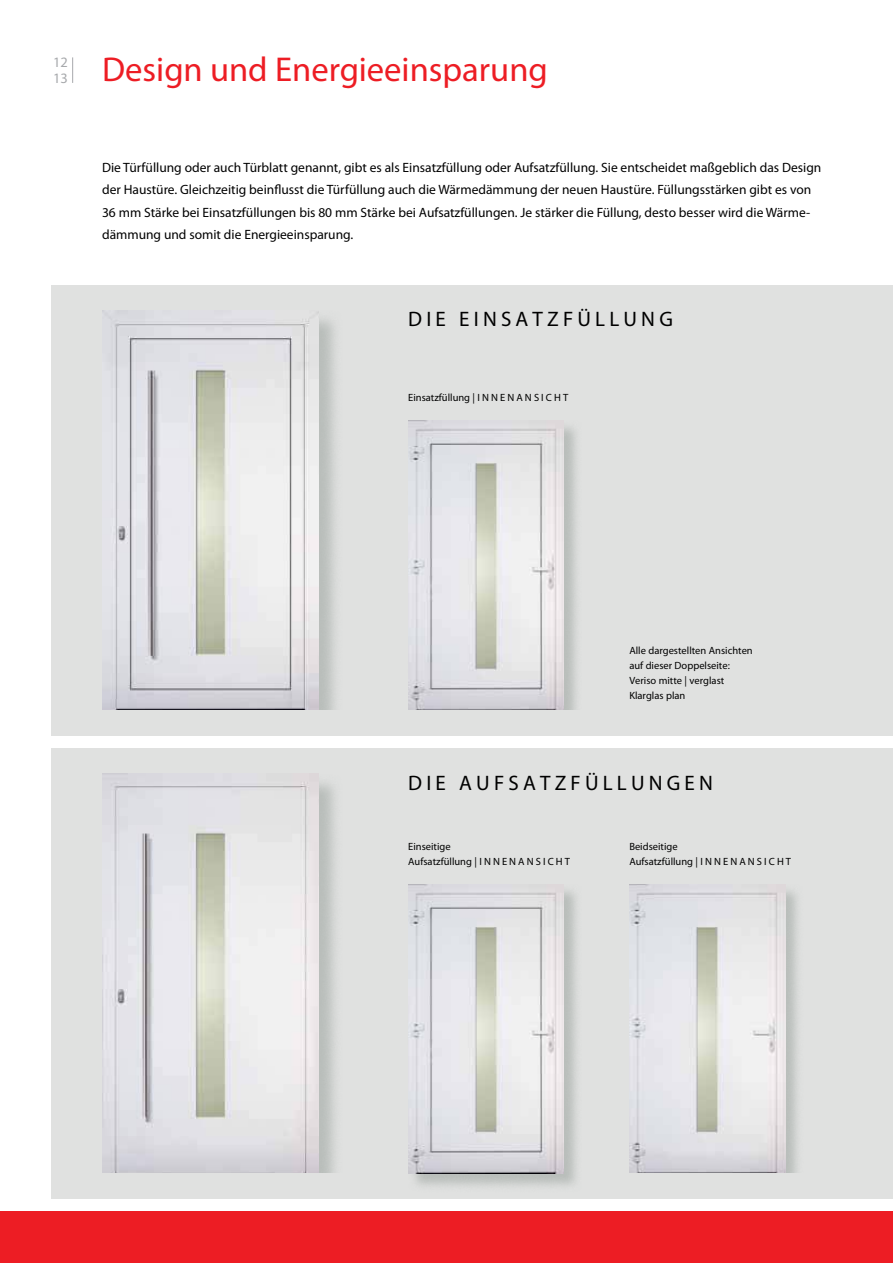
<style>
.page{position:relative;width:893px;height:1263px;background:#fff}
.page>*{position:absolute;margin:0;border:0;box-sizing:border-box;transform-origin:0 0}
.t1{font:34.65px "Myriad Pro";color:#ed1d24}
.t2{font:21px "Myriad Pro";letter-spacing:.2em;color:#000}
.t3{font:14.4px/15.6px "Myriad Pro";color:#a7a9ac}
.t4{font:13.5px/22.5px "Myriad Pro";color:#000}
.t5{font:10.5px/15px "Myriad Pro";color:#000}
</style>
<div class="page">
<div style="left:51px;top:285px;width:842px;height:451px;background:#e0e1e0"></div>
<svg style="left:72px;top:57px;width:1px;height:26px"></svg>
<div style="left:51px;top:748px;width:842px;height:451px;background:#e0e1e0"></div>
<div style="left:102px;top:310px;width:241px;height:424px;background:#acb2ae;opacity:.75"></div>
<img style="left:102px;top:310px;width:217px;height:400px">
<div style="left:102px;top:774px;width:241px;height:424px;background:#acb2ae;opacity:.75"></div>
<img style="left:102px;top:774px;width:217px;height:400px">
<div style="left:408px;top:420px;width:174px;height:309px;background:#acb2ae;opacity:.75"></div>
<img style="left:408px;top:421px;width:156px;height:289px">
<div style="left:629px;top:884px;width:174px;height:308px;background:#acb2ae;opacity:.75"></div>
<img style="left:629px;top:884px;width:156px;height:290px">
<div style="left:102px;top:1174px;width:740px;height:25px;background:#e0e1e0"></div>
<div style="left:102px;top:710px;width:663px;height:26px;background:#e0e1e0"></div>
<div style="left:408px;top:884px;width:174px;height:308px;background:#acb2ae;opacity:.75"></div>
<img style="left:408px;top:884px;width:156px;height:290px">
<div style="left:0;top:1212px;width:893px;height:51px;background:#ed1d24"></div>
<p class="t3" style="left:53px;top:54px;width:16px">12<br>13</p>
<h1 class="t1" style="left:102px;top:48px;width:447px">Design und Energieeinsparung</h1>
<p class="t4" style="left:102px;top:156px;width:721px">Die Türfüllung oder auch Türblatt genannt, gibt es als Einsatzfüllung oder Aufsatzfüllung. Sie entscheidet maßgeblich das Design der Haustüre. Gleichzeitig beinflusst die Türfüllung auch die Wärmedämmung der neuen Haustüre. Füllungsstärken gibt es von 36 mm Stärke bei Einsatzfüllungen bis 80 mm Stärke bei Aufsatzfüllungen. Je stärker die Füllung, desto besser wird die Wärme&shy;dämmung und somit die Energieeinsparung.</p>
<h2 class="t2" style="left:408px;top:306px;width:266px">DIE EINSATZFÜLLUNG</h2>
<p class="t5" style="left:408px;top:390px;width:162px">Einsatzfüllung | I N N E N A N S I C H T</p>
<p class="t5" style="left:629px;top:643px;width:125px">Alle dargestellten Ansichten auf dieser Doppelseite:<br>Veriso mitte | verglast<br>Klarglas plan</p>
<h2 class="t2" style="left:408px;top:770px;width:306px">DIE AUFSATZFÜLLUNGEN</h2>
<p class="t5" style="left:408px;top:838px;width:44px">Einseitige</p>
<p class="t5" style="left:629px;top:838px;width:50px">Beidseitige</p>
<p class="t5" style="left:408px;top:853px;width:163px">Aufsatzfüllung | I N N E N A N S I C H T</p>
<p class="t5" style="left:629px;top:853px;width:163px">Aufsatzfüllung | I N N E N A N S I C H T</p>
</div>
